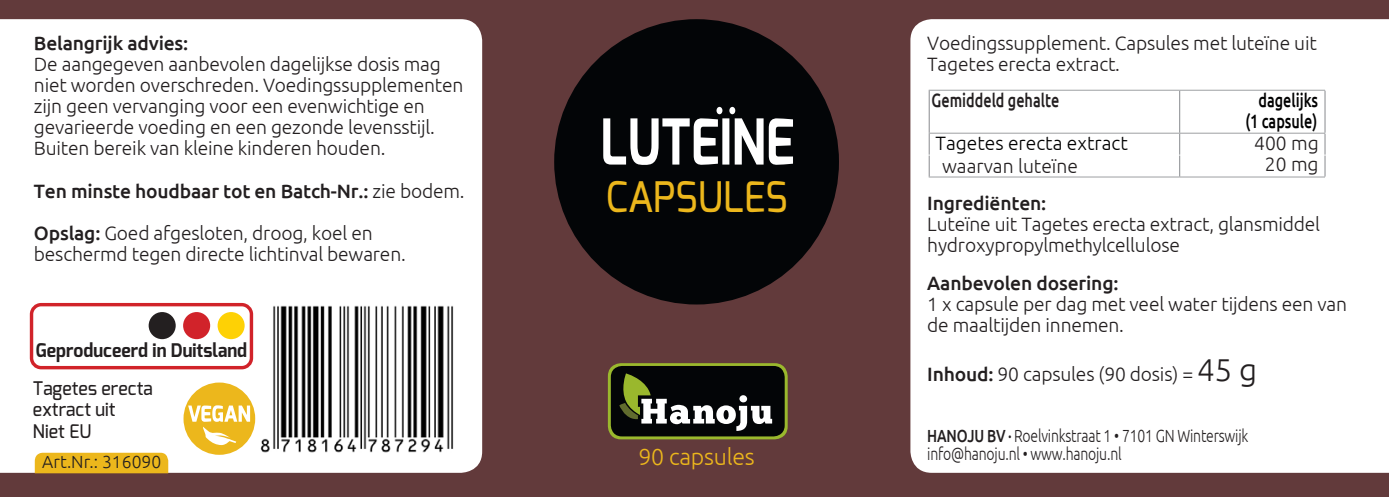
<style>
.page{position:relative;width:1389px;height:497px;background:#fff}
.page>*{position:absolute;margin:0;border:0;box-sizing:border-box;transform-origin:0 0}
.t1{font:700 63px "Exo";color:#fff;scale:.8 1}
.t2{font:500 42px "Exo";color:#ecb71c;scale:.9 1}
.t3{font:300 23.1px "Ubuntu";letter-spacing:-.01em;color:#ecb71c}
.t4{font:300 19.25px/21px "Ubuntu";letter-spacing:-.01em;color:#231f20}
.t5{font:500 19.25px/42px "Ubuntu";letter-spacing:-.01em;color:#231f20}
.t6{font:300 19.25px "Ubuntu";color:#000}
.t7{font:500 19.25px/20.3px "Ubuntu";color:#000;text-align:right;scale:.75 1}
.t8{font:500 19.25px "Ubuntu";letter-spacing:-.01em;color:#231f20;scale:.75 1}
.t9{font:500 18.9px/21.3px "Exo";color:#231f20;scale:.95 1}
.t10{font:700 18.9px "Exo";color:#231f20;scale:.95 1}
.t11{font:300 17.5px/17.5px "Ubuntu";letter-spacing:-.015em;color:#231f20;scale:.8 1}
.t12{font:300 17.5px "Ubuntu";letter-spacing:-.015em;color:#231f20}
.s1{font-weight:300}
.s2{font-weight:500}
.s3{font-size:31.5px}
</style>
<div class="page">
<div style="left:0;top:0;width:1389px;height:496px;background:#623a3b"></div>
<div style="left:0;top:19px;width:482px;height:453px;background:#fff"></div>
<div style="left:910px;top:19px;width:479px;height:453px;background:#fff"></div>
<svg style="left:608px;top:362px;width:180px;height:77px"></svg>
<div style="left:611px;top:365px;width:174px;height:71px;background:#030507;border-radius:11px"></div>
<svg style="left:619px;top:373px;width:153px;height:57px"></svg>
<div style="left:184px;top:382px;width:71px;height:72px;background:#ecb71c;border-radius:50%"></div>
<svg style="left:188px;top:405px;width:62px;height:39px"></svg>
<div style="left:554px;top:19px;width:285px;height:285px;background:#030507;border-radius:50%"></div>
<div style="left:35px;top:452px;width:133px;height:20px;background:#ecb71c"></div>
<div style="left:257px;top:304px;width:206px;height:161px;background:#fff"></div>
<img style="left:260px;top:305px;width:194px;height:148px">
<div style="left:149px;top:311px;width:27px;height:28px;background:#231f20;border-radius:50%"></div>
<div style="left:183px;top:311px;width:27px;height:28px;background:#d1232a;border-radius:50%"></div>
<div style="left:218px;top:311px;width:27px;height:28px;background:#fed105;border-radius:50%"></div>
<div style="left:30px;top:302px;width:223px;height:67px;border:3px solid #d1232a;border-radius:10px"></div>
<hr style="left:929px;top:89px;width:251px;height:2px;background:#939598">
<hr style="left:929px;top:90px;width:1px;height:42px;background:#939598">
<hr style="left:1180px;top:89px;width:145px;height:2px;background:#939598">
<hr style="left:1179px;top:90px;width:1px;height:42px;background:#939598">
<hr style="left:1324px;top:90px;width:2px;height:42px;background:#939598">
<hr style="left:929px;top:132px;width:251px;height:2px;background:#939598">
<hr style="left:1180px;top:132px;width:145px;height:2px;background:#939598">
<hr style="left:1324px;top:133px;width:2px;height:21px;background:#939598">
<svg style="left:929px;top:133px;width:1px;height:43px"></svg>
<svg style="left:1179px;top:133px;width:1px;height:43px"></svg>
<hr style="left:1324px;top:155px;width:2px;height:21px;background:#939598">
<hr style="left:929px;top:176px;width:251px;height:1px;background:#939598">
<hr style="left:1180px;top:176px;width:145px;height:1px;background:#939598">
<p class="t5" style="left:34px;top:22px;width:156px">Belangrijk advies:</p>
<p class="t4" style="left:34px;top:53px;width:431px">De aangegeven aanbevolen dagelijkse dosis mag niet worden overschreden. Voedingssupplementen zijn geen vervanging voor een evenwichtige en gevarieerde voeding en een gezonde levensstijl.<br>Buiten bereik van kleine kinderen houden.</p>
<p class="t5" style="left:34px;top:169px;width:432px">Ten minste houdbaar tot en Batch-Nr.: <span class="s1">zie bodem.<br></span>Opslag: <span class="s1">Goed afgesloten, droog, koel en</span></p>
<p class="t4" style="left:34px;top:242px;width:373px">beschermd tegen directe lichtinval bewaren.</p>
<p class="t10" style="left:36px;top:337px;width:224px">Geproduceerd in Duitsland</p>
<p class="t9" style="left:33px;top:376px;width:128px">Tagetes erecta extract uit<br>Niet EU</p>
<p class="t12" style="left:42px;top:451px;width:121px">Art.Nr.: 316090</p>
<h1 class="t1" style="left:600px;top:101px;width:244px">LUTEÏNE</h1>
<h2 class="t2" style="left:606px;top:170px;width:203px">CAPSULES</h2>
<p class="t3" style="left:638px;top:442px;width:118px">90 capsules</p>
<p class="t4" style="left:927px;top:32px;width:391px">Voedingssupplement. Capsules met luteïne uit<br>Tagetes erecta extract.</p>
<p class="t8" style="left:932px;top:88px;width:172px">Gemiddeld gehalte</p>
<p class="t6" style="left:936px;top:131px;width:194px">Tagetes erecta extract</p>
<p class="t7" style="left:1245px;top:89px;width:99px">dagelijks (1 capsule)</p>
<p class="t4" style="left:1254px;top:132px;width:66px">400 mg</p>
<p class="t4" style="left:942px;top:154px;width:138px">waarvan luteïne</p>
<p class="t4" style="left:1265px;top:153px;width:55px">20 mg</p>
<p class="t5" style="left:927px;top:181px;width:121px">Ingrediënten:</p>
<p class="t4" style="left:927px;top:212px;width:394px">Luteïne uit Tagetes erecta extract, glansmiddel hydroxypropylmethylcellulose</p>
<p class="t5" style="left:927px;top:261px;width:193px">Aanbevolen dosering:</p>
<p class="t4" style="left:927px;top:293px;width:421px">1 x capsule per dag met veel water tijdens een van de maaltijden innemen.</p>
<p class="t4" style="left:927px;top:362px;width:332px"><span class="s2">Inhoud:</span> 90 capsules (90 dosis) = <span class="s3">45 g</span></p>
<p class="t11" style="left:927px;top:426px;width:403px"><span class="s2">HANOJU BV ·</span> Roelvinkstraat 1 • 7101 GN Winterswijk info@hanoju.nl • www.hanoju.nl</p>
</div>
